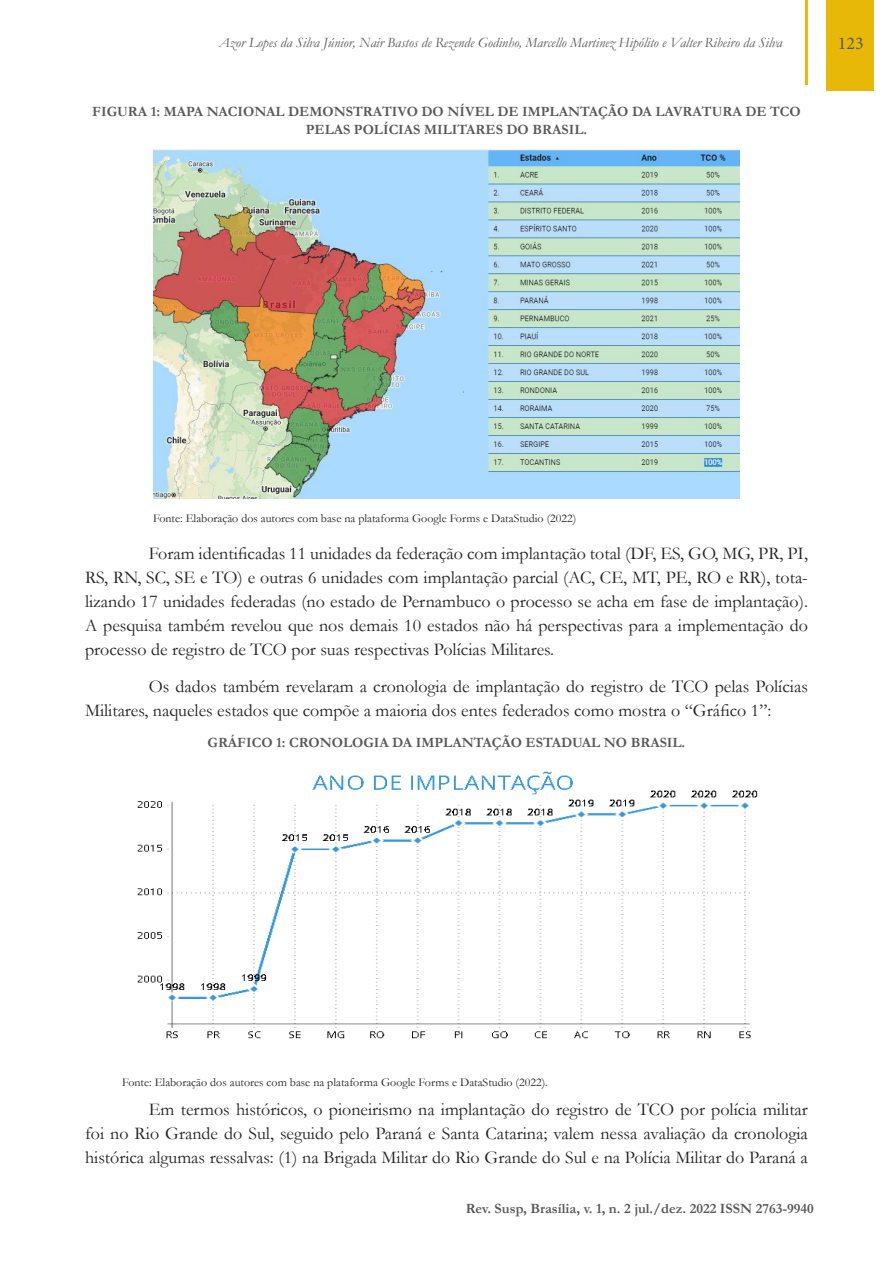
<style>
.page{position:relative;width:893px;height:1263px;background:#fff}
.page>*{position:absolute;margin:0;border:0;box-sizing:border-box;transform-origin:0 0}
.MIOLO{font:18px/24px "Garamond";color:#231f20;text-align:justify}
.t1{font:18px "Minion Pro";color:#57585a}
.TABELAS{font:700 14.25px/18px "Garamond";color:#57585a;text-align:center}
.t2{font:italic 14.25px "Garamond";color:#57585a}
.FONTE{font:12px "Garamond";color:#231f20}
</style>
<div class="page">
<div style="left:827px;top:0;width:47px;height:91px;background:#e8b809"></div>
<hr style="left:805px;top:0;width:3px;height:85px;background:#e8b809">
<img style="left:153px;top:150px;width:587px;height:348px">
<img style="left:137px;top:771px;width:621px;height:268px">
<p class="t2" style="left:219px;top:33px;width:565px">Azor Lopes da Silva Júnior, Nair Bastos de Rezende Godinho, Marcello Martinez Hipólito e Valter Ribeiro da Silva</p>
<p class="t1" style="left:838px;top:31px;width:27px">123</p>
<p class="TABELAS" style="left:92px;top:102px;width:710px">FIGURA 1: MAPA NACIONAL DEMONSTRATIVO DO NÍVEL DE IMPLANTAÇÃO DA LAVRATURA DE TCO<br>PELAS POLÍCIAS MILITARES DO BRASIL.</p>
<p class="FONTE" style="left:153px;top:510px;width:425px">Fonte: Elaboração dos autores com base na plataforma Google Forms e DataStudio (2022)</p>
<p class="MIOLO" style="left:85px;top:541px;width:724px;text-indent:64px">Foram identificadas 11 unidades da federação com implantação total (DF, ES, GO, MG, PR, PI, RS, RN, SC, SE e TO) e outras 6 unidades com implantação parcial (AC, CE, MT, PE, RO e RR), tota&shy;lizando 17 unidades federadas (no estado de Pernambuco o processo se acha em fase de implantação).<br>A pesquisa também revelou que nos demais 10 estados não há perspectivas para a implementação do processo de registro de TCO por suas respectivas Polícias Militares.</p>
<p class="MIOLO" style="left:85px;top:674px;width:724px;text-indent:64px">Os dados também revelaram a cronologia de implantação do registro de TCO pelas Polícias<br>Militares, naqueles estados que compõe a maioria dos entes federados como mostra o “Gráfico 1”:</p>
<p class="TABELAS" style="left:208px;top:733px;width:479px">GRÁFICO 1: CRONOLOGIA DA IMPLANTAÇÃO ESTADUAL NO BRASIL.</p>
<p class="FONTE" style="left:122px;top:1074px;width:427px">Fonte: Elaboração dos autores com base na plataforma Google Forms e DataStudio (2022).</p>
<p class="MIOLO" style="left:85px;top:1096px;width:724px;text-indent:64px">Em termos históricos, o pioneirismo na implantação do registro de TCO por polícia militar foi no Rio Grande do Sul, seguido pelo Paraná e Santa Catarina; valem nessa avaliação da cronologia histórica algumas ressalvas: (1) na Brigada Militar do Rio Grande do Sul e na Polícia Militar do Paraná a</p>
<p class="TABELAS" style="left:466px;top:1200px;width:350px">Rev. Susp, Brasília, v. 1, n. 2 jul./dez. 2022 ISSN 2763-9940</p>
</div>
